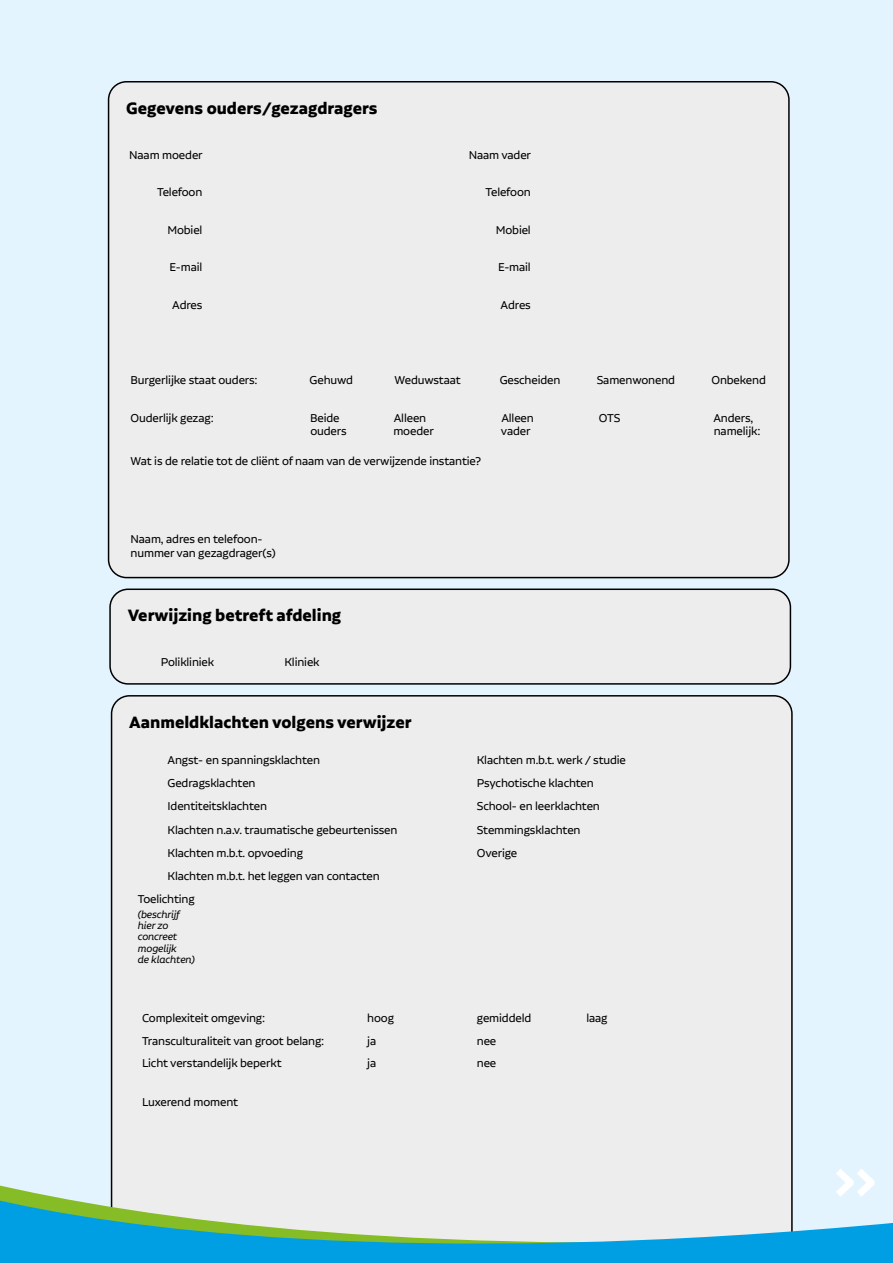
<style>
.page{position:relative;width:893px;height:1263px;background:#fff}
.page>*{position:absolute;margin:0;border:0;box-sizing:border-box;transform-origin:0 0}
.t1{font:700 57.75px "Alvar Pro";color:#fff}
.t2{font:700 19.5px "Alvar Pro";color:#000}
.t3{font:13.5px/13.5px "Alvar Pro";letter-spacing:-.01em;color:#000}
.t4{font:italic 12px/11.2px "Alvar Pro";letter-spacing:-.01em;color:#000}
</style>
<div class="page">
<div style="left:1px;top:0;width:892px;height:1263px;background:#e4f4fe"></div>
<div style="left:109px;top:82px;width:680px;height:496px;background:#ededed;border-radius:18px"></div>
<div style="left:108px;top:81px;width:682px;height:497px;border:2px solid #000;border-radius:18px"></div>
<div style="left:110px;top:589px;width:680px;height:95px;background:#ededed;border-radius:18px"></div>
<div style="left:109px;top:588px;width:682px;height:97px;border:2px solid #000;border-radius:18px"></div>
<div style="left:111px;top:695px;width:682px;height:487px;background:#ededed"></div>
<svg style="left:0;top:1182px;width:793px;height:16px;background:#e8ebe8"></svg>
<svg style="left:0;top:1198px;width:893px;height:65px;background:#77c5d9"></svg>
<h2 class="t2" style="left:126px;top:97px;width:253px">Gegevens ouders/gezagdragers</h2>
<p class="t3" style="left:129px;top:148px;width:75px">Naam moeder</p>
<p class="t3" style="left:469px;top:148px;width:64px">Naam vader</p>
<p class="t3" style="left:157px;top:186px;width:47px">Telefoon</p>
<p class="t3" style="left:486px;top:186px;width:47px">Telefoon</p>
<p class="t3" style="left:167px;top:223px;width:36px">Mobiel</p>
<p class="t3" style="left:496px;top:223px;width:36px">Mobiel</p>
<p class="t3" style="left:170px;top:261px;width:34px">E-mail</p>
<p class="t3" style="left:498px;top:261px;width:34px">E-mail</p>
<p class="t3" style="left:172px;top:298px;width:32px">Adres</p>
<p class="t3" style="left:501px;top:298px;width:32px">Adres</p>
<p class="t3" style="left:131px;top:373px;width:129px">Burgerlijke staat ouders:</p>
<p class="t3" style="left:310px;top:373px;width:45px">Gehuwd</p>
<p class="t3" style="left:394px;top:373px;width:68px">Weduwstaat</p>
<p class="t3" style="left:500px;top:373px;width:62px">Gescheiden</p>
<p class="t3" style="left:597px;top:373px;width:80px">Samenwonend</p>
<p class="t3" style="left:711px;top:373px;width:56px">Onbekend</p>
<p class="t3" style="left:131px;top:411px;width:85px">Ouderlijk gezag:</p>
<p class="t3" style="left:310px;top:411px;width:31px">Beide</p>
<p class="t3" style="left:394px;top:411px;width:34px">Alleen</p>
<p class="t3" style="left:501px;top:411px;width:34px">Alleen</p>
<p class="t3" style="left:599px;top:411px;width:23px">OTS</p>
<p class="t3" style="left:713px;top:411px;width:41px">Anders,</p>
<p class="t3" style="left:310px;top:424px;width:38px">ouders</p>
<p class="t3" style="left:393px;top:424px;width:42px">moeder</p>
<p class="t3" style="left:501px;top:424px;width:31px">vader</p>
<p class="t3" style="left:714px;top:424px;width:48px">namelijk:</p>
<p class="t3" style="left:131px;top:454px;width:352px">Wat is de relatie tot de cliënt of naam van de verwijzende instantie?</p>
<p class="t3" style="left:131px;top:532px;width:147px">Naam, adres en telefoon&shy;nummer van gezagdrager(s)</p>
<h2 class="t2" style="left:128px;top:604px;width:215px">Verwijzing betreft afdeling</h2>
<p class="t3" style="left:161px;top:655px;width:55px">Polikliniek</p>
<p class="t3" style="left:284px;top:655px;width:37px">Kliniek</p>
<h2 class="t2" style="left:129px;top:711px;width:284px">Aanmeldklachten volgens verwijzer</h2>
<p class="t3" style="left:168px;top:753px;width:154px">Angst- en spanningsklachten</p>
<p class="t3" style="left:477px;top:753px;width:151px">Klachten m.b.t. werk / studie</p>
<p class="t3" style="left:168px;top:776px;width:90px">Gedragsklachten</p>
<p class="t3" style="left:477px;top:776px;width:119px">Psychotische klachten</p>
<p class="t3" style="left:168px;top:799px;width:101px">Identiteitsklachten</p>
<p class="t3" style="left:477px;top:799px;width:125px">School- en leerklachten</p>
<p class="t3" style="left:168px;top:823px;width:231px">Klachten n.a.v. traumatische gebeurtenissen</p>
<p class="t3" style="left:477px;top:823px;width:105px">Stemmingsklachten</p>
<p class="t3" style="left:168px;top:846px;width:137px">Klachten m.b.t. opvoeding</p>
<p class="t3" style="left:477px;top:846px;width:42px">Overige</p>
<p class="t3" style="left:138px;top:864px;width:244px;line-height:23.2px;text-indent:30px">Klachten m.b.t. het leggen van contacten<br>Toelichting</p>
<p class="t4" style="left:138px;top:908px;width:59px">(beschrijf hier zo concreet mogelijk<br>de klachten)</p>
<p class="t3" style="left:142px;top:1011px;width:125px">Complexiteit omgeving:</p>
<p class="t3" style="left:367px;top:1011px;width:28px">hoog</p>
<p class="t3" style="left:477px;top:1011px;width:56px">gemiddeld</p>
<p class="t3" style="left:586px;top:1011px;width:23px">laag</p>
<p class="t3" style="left:142px;top:1033px;width:184px">Transculturaliteit van groot belang:</p>
<p class="t3" style="left:367px;top:1033px;width:11px">ja</p>
<p class="t3" style="left:477px;top:1033px;width:21px">nee</p>
<p class="t3" style="left:142px;top:1056px;width:141px">Licht verstandelijk beperkt</p>
<p class="t3" style="left:367px;top:1056px;width:11px">ja</p>
<p class="t3" style="left:477px;top:1056px;width:21px">nee</p>
<p class="t3" style="left:142px;top:1095px;width:98px">Luxerend moment</p>
<h1 class="t1" style="left:834px;top:1149px;width:43px">&gt;&gt;</h1>
</div>
